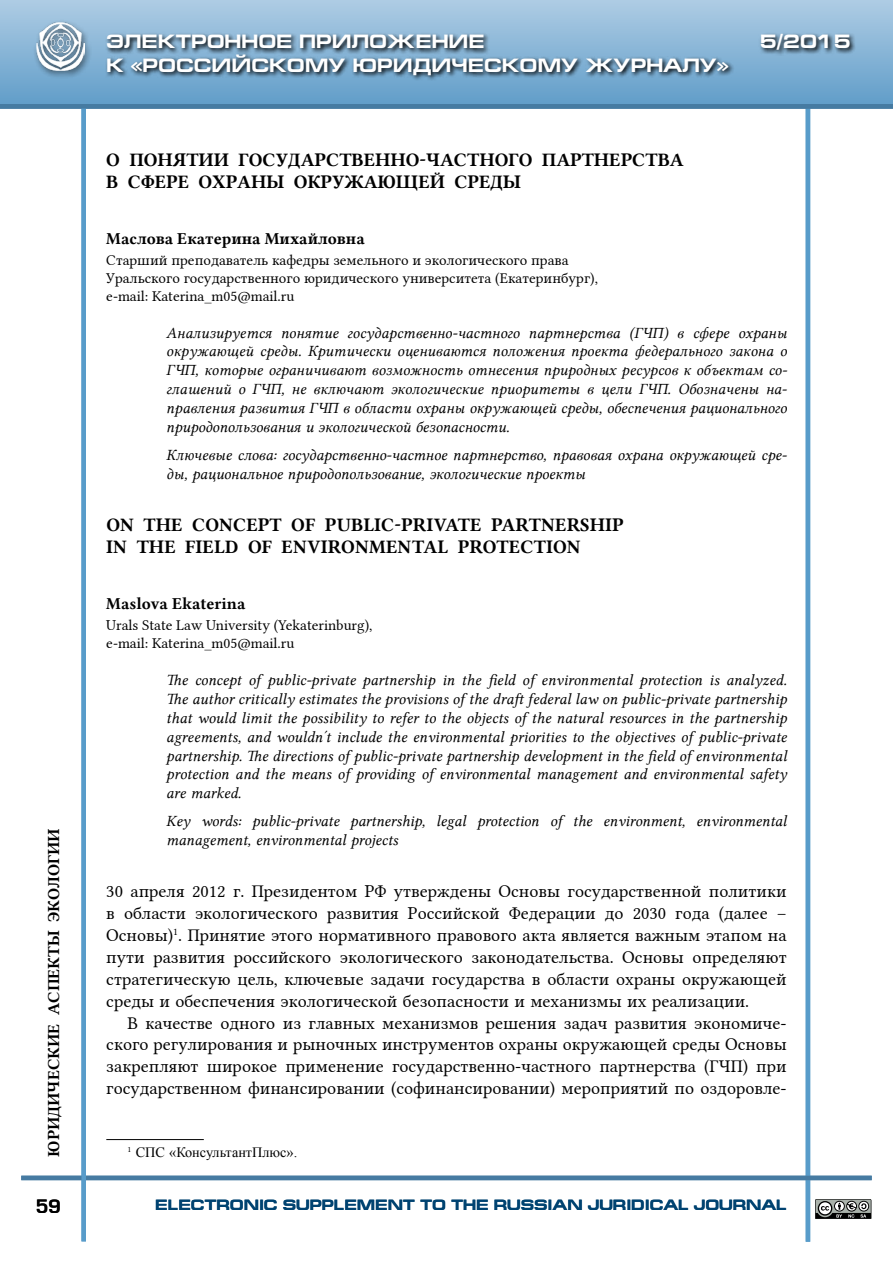
<style>
.page{position:relative;width:893px;height:1263px;background:#fff}
.page>*{position:absolute;margin:0;border:0;box-sizing:border-box;transform-origin:0 0}
.t1{font:700 19.5px "Europe Ext";color:#fff}
.t2{font:18.75px/22.2px "Lin Libertine B";letter-spacing:.005em;color:#000}
.t3{font:18px/21.9px "Lin Libertine";color:#000;text-align:justify}
.t4{font:18px "Europe Demi Normal";color:#000}
.t5{font:16.5px "Lin Libertine B";color:#000}
.t6{font:15.75px/18.9px "Lin Libertine I";color:#000;text-align:justify}
.t7{font:15px/18px "Lin Libertine";color:#000}
.t8{font:700 15px "Europe Ext";color:#004371}
.t9{font:14.25px "Times New Roman";color:#000}
</style>
<div class="page">
<hr style="left:806px;top:91px;width:4px;height:1151px;background:#589cca">
<hr style="left:21px;top:1176px;width:851px;height:4px;background:#467ba2">
<div style="left:0;top:0;width:893px;height:106px;background:linear-gradient(to bottom,#aecce4,#619dc9)"></div>
<div style="left:81px;top:105px;width:5px;height:1136px;background:#589cca"></div>
<div style="left:33px;top:19px;width:59px;height:60px;background:#000;opacity:.63"></div>
<svg style="left:105px;top:31px;width:751px;height:50px;background:#6b90ab"></svg>
<svg style="left:815px;top:1199px;width:57px;height:20px"></svg>
<svg style="left:0;top:0;width:1px;height:104px"></svg>
<div style="left:0;top:104px;width:893px;height:5px;background:#467ba2"></div>
<hr style="left:106px;top:1139px;width:98px;height:1px;background:#000">
<p class="t5" style="left:43px;top:1157px;width:330px;rotate:-90deg">ЮРИДИЧЕСКИЕ АСПЕКТЫ ЭКОЛОГИИ</p>
<p class="t4" style="left:36px;top:1196px;width:27px">59</p>
<p class="t1" style="left:106px;top:31px;width:380px">ЭЛЕКТРОННОЕ ПРИЛОЖЕНИЕ</p>
<p class="t1" style="left:760px;top:31px;width:92px">5/2015</p>
<p class="t1" style="left:106px;top:54px;width:624px">К «РОССИЙСКОМУ ЮРИДИЧЕСКОМУ ЖУРНАЛУ»</p>
<p class="t2" style="left:106px;top:148px;width:96px">О ПО НЯТИИ</p>
<p class="t2" style="left:239px;top:148px;width:14px">ГОС</p>
<p class="t2" style="left:276px;top:148px;width:27px">УДАРСТ</p>
<p class="t2" style="left:352px;top:148px;width:89px">ВЕННО-ЧАСТ</p>
<p class="t2" style="left:479px;top:148px;width:29px">НОГО</p>
<p class="t2" style="left:542px;top:148px;width:14px">ПАРТ</p>
<p class="t2" style="left:594px;top:148px;width:29px">НЕРСТ</p>
<p class="t2" style="left:658px;top:148px;width:23px">ВА</p>
<p class="t2" style="left:106px;top:170px;width:61px">В СФЕРЕ</p>
<p class="t2" style="left:199px;top:170px;width:109px">ОХРАНЫ ОКР</p>
<p class="t2" style="left:332px;top:170px;width:137px">УЖАЮЩЕЙ СРЕДЫ</p>
<p class="t5" style="left:106px;top:227px;width:260px">МАСЛОВА ЕКАТЕРИНА МИХАЙЛОВНА</p>
<p class="t7" style="left:106px;top:249px;width:493px">Старший преподаватель кафедры земельного и экологического права<br>Уральского государственного юридического университета (Екатеринбург), e-mail: Katerina_m05@mail.ru</p>
<p class="t6" style="left:166px;top:323px;width:622px">Анализируется понятие государственно-частного партнерства (ГЧП) в сфере охраны окружающей среды. Критически оцениваются положения проекта федерального закона о ГЧП, которые ограничивают возможность отнесения природных ресурсов к объектам со&shy;глашений о ГЧП, не включают экологические приоритеты в цели ГЧП. Обозначены на&shy;правления развития ГЧП в области охраны окружающей среды, обеспечения рационального природопользования и экологической безопасности.</p>
<p class="t6" style="left:166px;top:446px;width:622px">Ключевые слова: государственно-частное партнерство, правовая охрана окружающей сре&shy;ды, рациональное природопользование, экологические проекты</p>
<p class="t2" style="left:106px;top:513px;width:519px">ON THE CONCEPT OF PUBLIC-PRIVATE PARTNERSHIP<br>IN THE FIELD OF ENVIRONMENTAL PROTECTION</p>
<p class="t5" style="left:106px;top:592px;width:141px">MASLOVA EKATERINA</p>
<p class="t7" style="left:106px;top:614px;width:268px">Urals State Law University (Yekaterinburg), e-mail: Katerina_m05@mail.ru</p>
<p class="t6" style="left:166px;top:671px;width:622px">The concept of public-private partnership in the field of environmental protection is analyzed.<br>The author critically estimates the provisions of the draft federal law on public-private partnership that would limit the possibility to refer to the objects of the natural resources in the partnership agreements, and wouldnʹt include the environmental priorities to the objectives of public-private partnership. The directions of public-private partnership development in the field of environmental protection and the means of providing of environmental management and environmental safety are marked.</p>
<p class="t6" style="left:166px;top:812px;width:622px">Key words: public-private partnership, legal protection of the environment, environmental management, environmental projects</p>
<p class="t3" style="left:106px;top:878px;width:682px">30 апреля 2012 г. Президентом РФ утверждены Основы государственной политики в области экологического развития Российской Федерации до 2030 года (далее – Основы)<sup>1</sup>. Принятие этого нормативного правового акта является важным этапом на пути развития российского экологического законодательства. Основы определяют стратегическую цель, ключевые задачи государства в области охраны окружающей среды и обеспечения экологической безопасности и механизмы их реализации.</p>
<p class="t3" style="left:106px;top:1010px;width:682px;text-indent:21px">В качестве одного из главных механизмов решения задач развития экономиче&shy;ского регулирования и рыночных инструментов охраны окружающей среды Основы закрепляют широкое применение государственно-частного партнерства (ГЧП) при государственном финансировании (софинансировании) мероприятий по оздоровле-</p>
<p class="t9" style="left:128px;top:1142px;width:171px"><sup>1</sup> СПС «КонсультантПлюс».</p>
<p class="t8" style="left:155px;top:1196px;width:633px">ELECTRONIC SUPPLEMENT TO THE RUSSIAN JURIDICAL JOURNAL</p>
</div>
